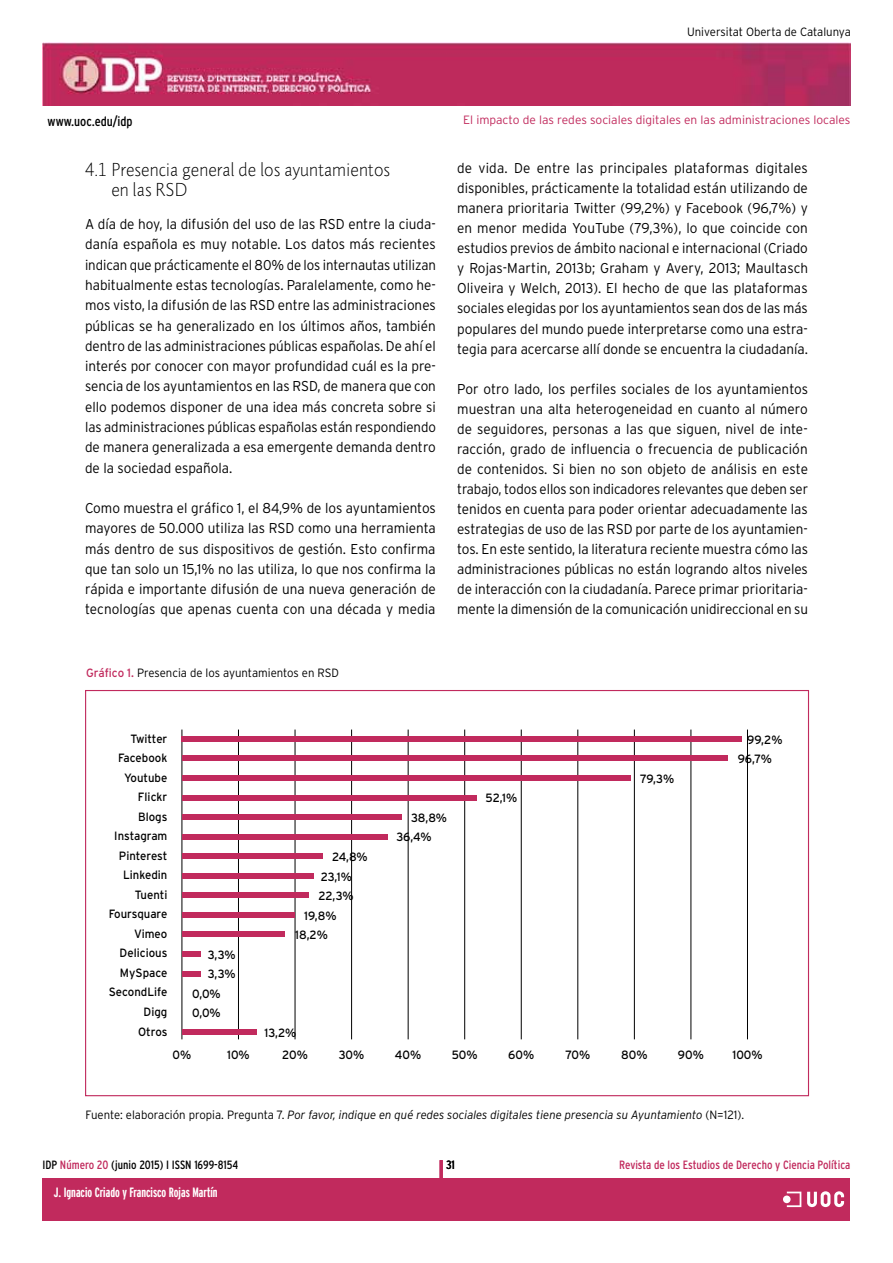
<style>
.page{position:relative;width:893px;height:1263px;background:#fff}
.page>*{position:absolute;margin:0;border:0;box-sizing:border-box;transform-origin:0 0}
.t1{font:300 18px/20.2px "Pragma ND";color:#000;scale:.95 1}
.t2{font:300 14.25px/20.1px "Interstate";color:#000;text-align:justify;scale:.95 1}
.t3{font:700 extra-condensed 13.5px "Interstate";color:#fff}
.t4{font:condensed 13.5px "Interstate";color:#000}
.t5{font:12px/19.5px "Interstate";color:#000;text-align:right;scale:.95 1}
.t6{font:italic 300 12px "Interstate";color:#000;scale:.95 1}
.t7{font:300 12px "Interstate";color:#000;scale:.95 1}
.t8{font:300 12px "Interstate";color:#c12a5d}
.t9{font:condensed 12px "Interstate";color:#c12a5d}
.t10{font:condensed 12px "Interstate";color:#000}
.t11{font:700 extra-condensed 12px "Interstate";color:#fff}
.s1{font-weight:400;color:#c12a5d}
.s2{font-style:normal}
.s3{color:#c12a5d}
</style>
<div class="page">
<img style="left:43px;top:43px;width:807px;height:63px">
<div style="left:43px;top:1178px;width:807px;height:42px;background:#c12a5d"></div>
<div style="left:783px;top:1195px;width:8px;height:8px;background:#fff;border-radius:50%"></div>
<svg style="left:787px;top:1191px;width:57px;height:17px"></svg>
<hr style="left:440px;top:1160px;width:3px;height:44px;background:#c12a5d">
<hr style="left:182px;top:729px;width:1px;height:310px;background:#000">
<hr style="left:238px;top:729px;width:1px;height:310px;background:#000">
<hr style="left:295px;top:729px;width:1px;height:310px;background:#000">
<hr style="left:351px;top:729px;width:1px;height:310px;background:#000">
<hr style="left:408px;top:729px;width:1px;height:310px;background:#000">
<hr style="left:464px;top:729px;width:1px;height:310px;background:#000">
<hr style="left:521px;top:729px;width:1px;height:310px;background:#000">
<hr style="left:578px;top:729px;width:1px;height:310px;background:#000">
<hr style="left:634px;top:729px;width:1px;height:310px;background:#000">
<hr style="left:691px;top:729px;width:1px;height:310px;background:#000">
<hr style="left:747px;top:729px;width:1px;height:310px;background:#000">
<div style="left:182px;top:1029px;width:75px;height:6px;background:#c12a5d"></div>
<div style="left:182px;top:971px;width:19px;height:5px;background:#c12a5d"></div>
<div style="left:182px;top:951px;width:19px;height:6px;background:#c12a5d"></div>
<div style="left:182px;top:932px;width:103px;height:5px;background:#c12a5d"></div>
<div style="left:182px;top:912px;width:113px;height:5px;background:#c12a5d"></div>
<div style="left:182px;top:893px;width:127px;height:5px;background:#c12a5d"></div>
<div style="left:182px;top:873px;width:132px;height:5px;background:#c12a5d"></div>
<div style="left:182px;top:853px;width:141px;height:6px;background:#c12a5d"></div>
<div style="left:182px;top:834px;width:205px;height:5px;background:#c12a5d"></div>
<div style="left:182px;top:814px;width:219px;height:6px;background:#c12a5d"></div>
<div style="left:182px;top:795px;width:295px;height:5px;background:#c12a5d"></div>
<div style="left:182px;top:775px;width:448px;height:6px;background:#c12a5d"></div>
<div style="left:182px;top:756px;width:546px;height:5px;background:#c12a5d"></div>
<div style="left:182px;top:736px;width:560px;height:5px;background:#c12a5d"></div>
<p class="t7" style="left:687px;top:25px;width:174px">Universitat Oberta de Catalunya</p>
<p class="t4" style="left:48px;top:113px;width:87px">www.uoc.edu/idp</p>
<p class="t1" style="left:111px;top:159px;width:295px;text-indent:-26px">4.1 Presencia general de los ayuntamientos en las RSD</p>
<p class="t2" style="left:85px;top:214px;width:371px">A día de hoy, la difusión del uso de las RSD entre la ciuda&shy;danía española es muy notable. Los datos más recientes indican que prácticamente el 80% de los internautas utilizan habitualmente estas tecnologías. Paralelamente, como he&shy;mos visto, la difusión de las RSD entre las administraciones públicas se ha generalizado en los últimos años, también dentro de las administraciones públicas españolas. De ahí el interés por conocer con mayor profundidad cuál es la pre&shy;sencia de los ayuntamientos en las RSD, de manera que con ello podemos disponer de una idea más concreta sobre si las administraciones públicas españolas están respondiendo de manera generalizada a esa emergente demanda dentro de la sociedad española.</p>
<p class="t2" style="left:85px;top:498px;width:371px">Como muestra el gráfico 1, el 84,9% de los ayuntamientos mayores de 50.000 utiliza las RSD como una herramienta más dentro de sus dispositivos de gestión. Esto confirma que tan solo un 15,1% no las utiliza, lo que nos confirma la rápida e importante difusión de una nueva generación de tecnologías que apenas cuenta con una década y media</p>
<p class="t7" style="left:86px;top:666px;width:268px"><span class="s1">Gráfico 1.</span> Presencia de los ayuntamientos en RSD</p>
<p class="t8" style="left:463px;top:113px;width:389px">El impacto de las redes sociales digitales en las administraciones locales</p>
<p class="t2" style="left:457px;top:158px;width:371px">de vida. De entre las principales plataformas digitales disponibles, prácticamente la totalidad están utilizando de manera prioritaria Twitter (99,2%) y Facebook (96,7%) y en menor medida YouTube (79,3%), lo que coincide con estudios previos de ámbito nacional e internacional (Criado y Rojas-Martin, 2013b; Graham y Avery, 2013; Maultasch Oliveira y Welch, 2013). El hecho de que las plataformas sociales elegidas por los ayuntamientos sean dos de las más populares del mundo puede interpretarse como una estra&shy;tegia para acercarse allí donde se encuentra la ciudadanía.</p>
<p class="t2" style="left:457px;top:379px;width:371px">Por otro lado, los perfiles sociales de los ayuntamientos muestran una alta heterogeneidad en cuanto al número de seguidores, personas a las que siguen, nivel de inte&shy;racción, grado de influencia o frecuencia de publicación de contenidos. Si bien no son objeto de análisis en este trabajo, todos ellos son indicadores relevantes que deben ser tenidos en cuenta para poder orientar adecuadamente las estrategias de uso de las RSD por parte de los ayuntamien&shy;tos. En este sentido, la literatura reciente muestra cómo las administraciones públicas no están logrando altos niveles de interacción con la ciudadanía. Parece primar prioritaria&shy;mente la dimensión de la comunicación unidireccional en su</p>
<p class="t5" style="left:109px;top:729px;width:63px">Twitter<br>Facebook<br>Youtube<br>Flickr<br>Blogs<br>Instagram<br>Pinterest<br>Linkedin<br>Tuenti<br>Foursquare<br>Vimeo<br>Delicious<br>MySpace<br>SecondLife<br>Digg<br>Otros</p>
<p class="t5" style="left:208px;top:945px;width:31px">3,3%</p>
<p class="t5" style="left:208px;top:964px;width:31px">3,3%</p>
<p class="t5" style="left:192px;top:984px;width:32px">0,0%</p>
<p class="t5" style="left:192px;top:1003px;width:32px">0,0%</p>
<p class="t5" style="left:332px;top:847px;width:39px">24,8%</p>
<p class="t5" style="left:321px;top:866px;width:34px">23,1%</p>
<p class="t5" style="left:318px;top:886px;width:39px">22,3%</p>
<p class="t5" style="left:304px;top:905px;width:35px">19,8%</p>
<p class="t5" style="left:295px;top:925px;width:36px">18,2%</p>
<p class="t5" style="left:411px;top:808px;width:39px">38,8%</p>
<p class="t5" style="left:396px;top:827px;width:39px">36,4%</p>
<p class="t5" style="left:264px;top:1023px;width:35px">13,2%</p>
<p class="t5" style="left:486px;top:788px;width:35px">52,1%</p>
<p class="t5" style="left:640px;top:769px;width:37px">79,3%</p>
<p class="t5" style="left:747px;top:729px;width:39px">99,2%</p>
<p class="t5" style="left:738px;top:749px;width:38px">96,7%</p>
<p class="t5" style="left:173px;top:1045px;width:21px">0%</p>
<p class="t5" style="left:227px;top:1045px;width:25px">10%</p>
<p class="t5" style="left:282px;top:1045px;width:29px">20%</p>
<p class="t5" style="left:339px;top:1045px;width:28px">30%</p>
<p class="t5" style="left:395px;top:1045px;width:29px">40%</p>
<p class="t5" style="left:452px;top:1045px;width:29px">50%</p>
<p class="t5" style="left:508px;top:1045px;width:29px">60%</p>
<p class="t5" style="left:565px;top:1045px;width:28px">70%</p>
<p class="t5" style="left:621px;top:1045px;width:29px">80%</p>
<p class="t5" style="left:678px;top:1045px;width:29px">90%</p>
<p class="t5" style="left:732px;top:1045px;width:33px">100%</p>
<p class="t6" style="left:86px;top:1107px;width:695px"><span class="s2">Fuente: elaboración propia. Pregunta 7.</span> Por favor, indique en qué redes sociales digitales tiene presencia su Ayuntamiento <span class="s2">(N=121).</span></p>
<p class="t10" style="left:446px;top:1158px;width:10px">31</p>
<p class="t10" style="left:43px;top:1158px;width:197px">IDP <span class="s3">Número 20</span> (junio 2015) I ISSN 1699-8154</p>
<p class="t9" style="left:619px;top:1158px;width:233px">Revista de los Estudios de Derecho y Ciencia Política</p>
<p class="t3" style="left:59px;top:1185px;width:62px">ose R. Agustina</p>
<p class="t3" style="left:54px;top:1185px;width:165px">J. Ignacio Criado y Francisco Rojas Martín</p>
<p class="t11" style="left:54px;top:1185px;width:31px">Eloi Puig</p>
<p class="t11" style="left:59px;top:1185px;width:31px">Eloi Puig</p>
</div>
